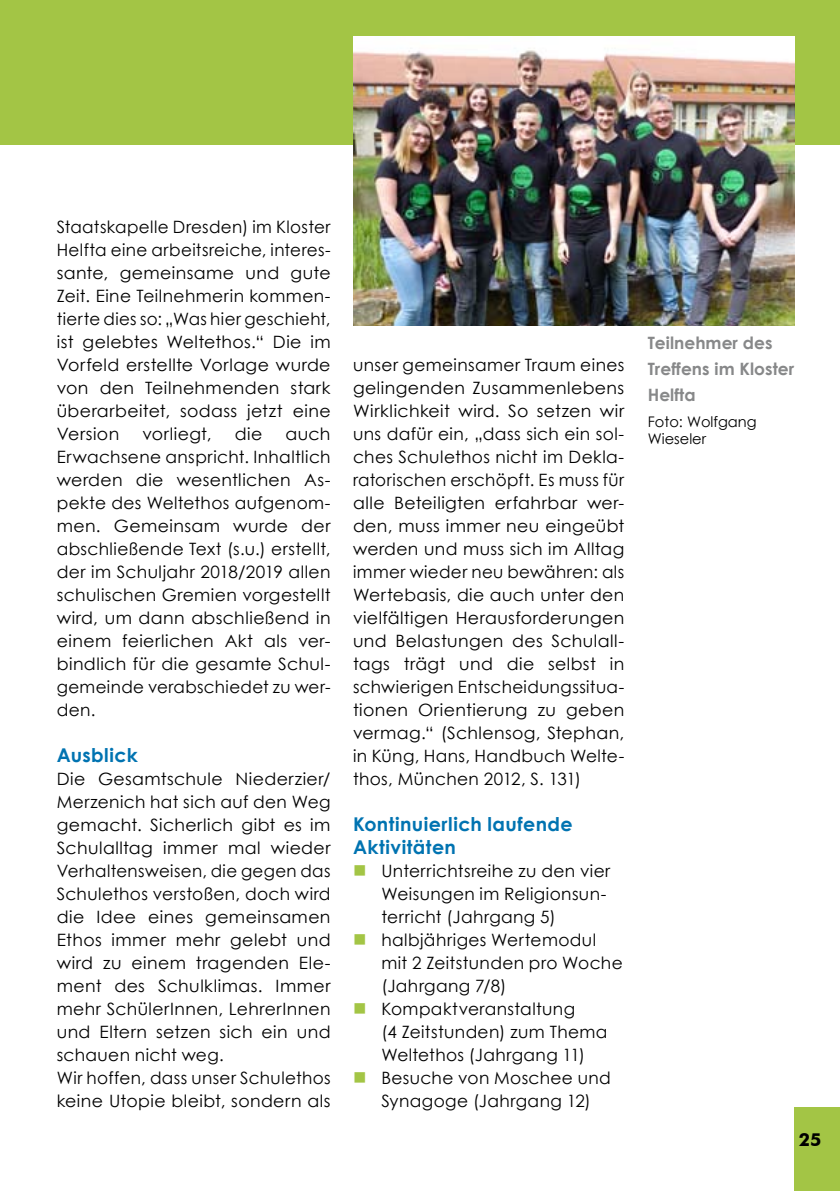
<style>
.page{position:relative;width:840px;height:1191px;background:#fff}
.page>*{position:absolute;margin:0;border:0;box-sizing:border-box;transform-origin:0 0}
.t1{font:700 19px/23px "Century Gothic";letter-spacing:.02em;color:#0073b1}
.t2{font:18px "Wingdings";color:#a3c545}
.t3{font:700 18px "Futura BT";color:#000}
.t4{font:17px/23px "Century Gothic";letter-spacing:.02em;color:#000;text-align:justify}
.t5{font:700 17px/26px "Century Gothic";letter-spacing:.005em;color:#878889}
.t6{font:14.6px/17px "Century Gothic";color:#000}
</style>
<div class="page">
<div style="left:794px;top:1107px;width:45px;height:84px;background:#a3c545"></div>
<div style="left:0;top:0;width:839px;height:144px;background:#a3c545"></div>
<img style="left:353px;top:36px;width:441px;height:289px">
<p class="t4" style="left:57px;top:215px;width:275px">Staatskapelle Dresden) im Kloster Helfta eine arbeitsreiche, interes&shy;sante, gemeinsame und gute Zeit. Eine Teilnehmerin kommen&shy;tierte dies so: „Was hier geschieht, ist gelebtes Weltethos.“ Die im Vorfeld erstellte Vorlage wurde von den Teilnehmenden stark überarbeitet, sodass jetzt eine Version</p>
<p class="t4" style="left:142px;top:422px;width:71px">vorliegt,</p>
<p class="t4" style="left:234px;top:422px;width:29px">die</p>
<p class="t4" style="left:57px;top:422px;width:275px;text-indent:228px">auch Erwachsene anspricht. Inhaltlich werden die wesentlichen As&shy;pekte des Weltethos aufgenom&shy;men. Gemeinsam wurde der abschließende Text (s.u.) erstellt, der im Schuljahr 2018/2019 allen schulischen Gremien vorgestellt wird, um dann abschließend in einem feierlichen Akt als ver&shy;bindlich für die gesamte Schul&shy;gemeinde verabschiedet zu wer&shy;den.</p>
<p class="t1" style="left:57px;top:743px;width:82px">Ausblick</p>
<p class="t4" style="left:57px;top:767px;width:275px;text-align:left">Die Gesamtschule Niederzier/<br>Merzenich hat sich auf den Weg gemacht. Sicherlich gibt es im<br>Schulalltag immer mal wieder<br>Verhaltensweisen, die gegen das<br>Schulethos verstoßen, doch wird die Idee eines gemeinsamen<br>Ethos immer mehr gelebt und wird zu einem tragenden Ele&shy;ment des Schulklimas. Immer mehr SchülerInnen, LehrerInnen und Eltern setzen sich ein und schauen nicht weg.<br>Wir hoffen, dass unser Schulethos keine Utopie bleibt, sondern als</p>
<p class="t4" style="left:353px;top:353px;width:273px">unser gemeinsamer Traum eines gelingenden Zusammenlebens Wirklichkeit wird. So setzen wir uns dafür ein, „dass sich ein sol&shy;ches Schulethos nicht im Dekla&shy;ratorischen erschöpft. Es muss für alle Beteiligten erfahrbar wer&shy;den, muss immer neu eingeübt werden und muss sich im Alltag immer wieder neu bewähren: als Wertebasis, die auch unter den vielfältigen Herausforderungen und Belastungen des Schulall&shy;tags trägt und die selbst in schwierigen Entscheidungssitua&shy;tionen Orientierung zu geben vermag.“ (Schlensog, Stephan, in Küng, Hans, Handbuch Welte&shy;thos, München 2012, S. 131)</p>
<p class="t1" style="left:353px;top:812px;width:221px">Kontinuierlich laufende<br>Aktivitäten</p>
<p class="t4" style="left:381px;top:859px;width:243px;text-align:left">Unterrichtsreihe zu den vier<br>Weisungen im Religionsun&shy;terricht (Jahrgang 5) halbjähriges Wertemodul mit 2 Zeitstunden pro Woche (Jahrgang 7/8)<br>Kompaktveranstaltung<br>(4 Zeitstunden) zum Thema<br>Weltethos (Jahrgang 11)<br>Besuche von Moschee und<br>Synagoge (Jahrgang 12)</p>
<p class="t2" style="left:353px;top:861px;width:15px">■</p>
<p class="t2" style="left:353px;top:930px;width:15px">■</p>
<p class="t2" style="left:353px;top:999px;width:15px">■</p>
<p class="t2" style="left:353px;top:1068px;width:15px">■</p>
<p class="t5" style="left:647px;top:329px;width:148px">Teilnehmer des<br>Treffens im Kloster<br>Helfta</p>
<p class="t6" style="left:647px;top:413px;width:110px">Foto: Wolfgang<br>Wieseler</p>
<p class="t3" style="left:798px;top:1128px;width:12px">25</p>
</div>
